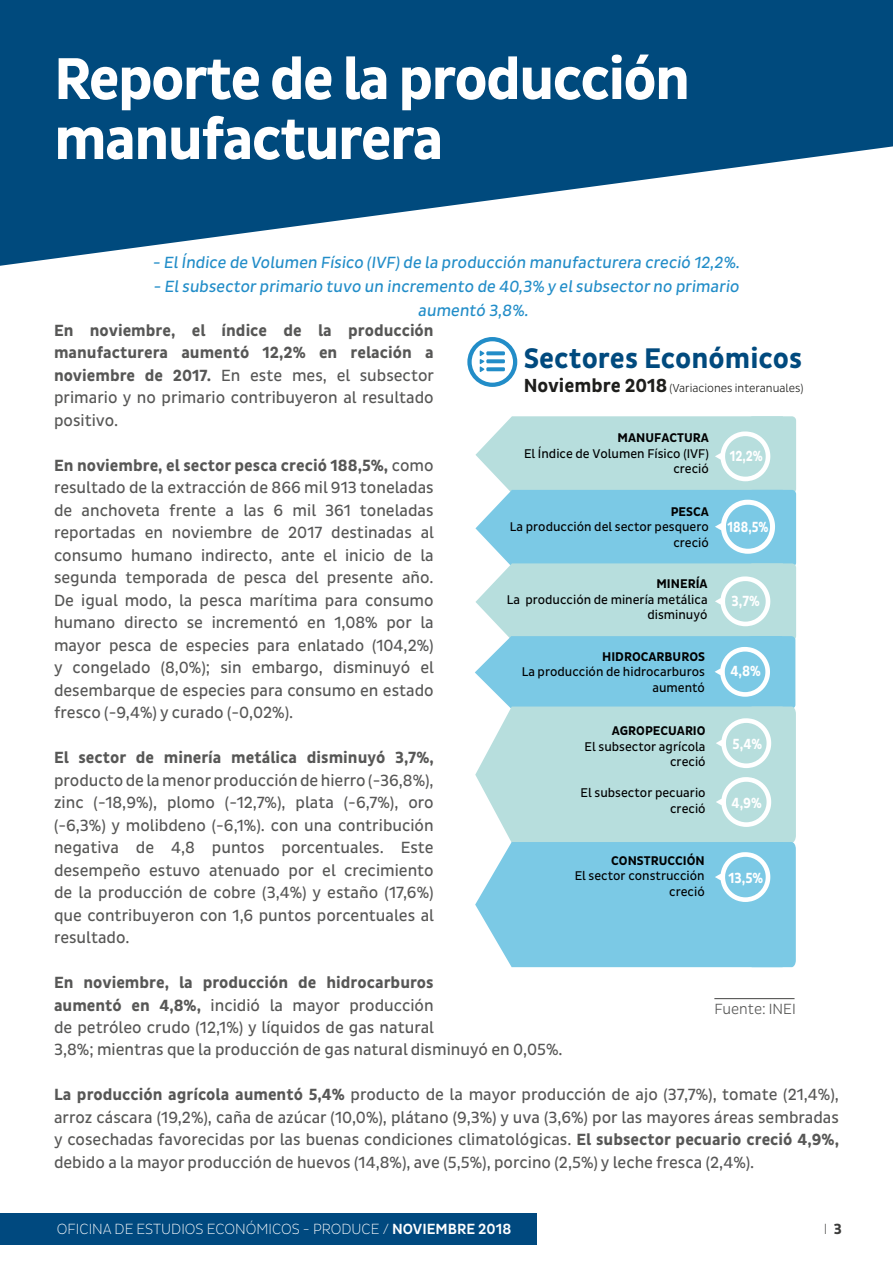
<style>
.page{position:relative;width:893px;height:1263px;background:#fff}
.page>*{position:absolute;margin:0;border:0;box-sizing:border-box;transform-origin:0 0}
.t1{font:700 60px/60px "Pluto Sans Cond";letter-spacing:-.035em;color:#fff}
.t2{font:700 28.95px "Pluto Sans Cond";color:#014a7e}
.t3{font:16.5px/22.5px "Pluto Sans Cond";color:#575756;text-align:justify}
.t4{font:700 16.5px/22.5px "Pluto Sans Cond";color:#575756;text-align:justify}
.t5{font:16.5px/24px "Pluto Sans Cond";color:#228dc8}
.t6{font:300 15px "Pluto Sans Cond Ex";color:#fff}
.t7{font:700 15px "Pluto Sans Cond";color:#fff;scale:.9 1}
.t8{font:700 15px "Pluto Sans Cond";color:#fff;scale:.84 1}
.t9{font:300 15px "Pluto Sans Cond";color:#575756}
.t10{font:300 15px "Pluto Sans Cond Ex";color:#3c3c3b}
.t11{font:12.9px/15.5px "Pluto Sans Cond";color:#010203;text-align:right}
.t12{font:700 12.9px "Pluto Sans Cond";color:#010203}
.t13{font:300 11.7px "Pluto Sans Cond";color:#1e1e1c}
.s1{font-weight:400}
.s2{font-weight:700}
.s3{font-weight:700;font-size:19.2px}
.s4{font-family:"Pluto Sans Cond";font-weight:500}
.s5{font-family:"Pluto Sans Cond";font-weight:700}
</style>
<div class="page">
<div style="left:0;top:1213px;width:536px;height:32px;background:#00497f"></div>
<svg style="left:0;top:0;width:893px;height:266px;fill:#004a7d"></svg>
<svg style="left:469px;top:339px;width:46px;height:46px"></svg>
<div style="left:467px;top:337px;width:50px;height:50px;border:4px solid #228dc8;border-radius:50%"></div>
<svg style="left:480px;top:350px;width:25px;height:22px"></svg>
<svg style="left:475px;top:416px;width:321px;height:551px;background:#a2d7e3"></svg>
<hr style="left:714px;top:998px;width:80px;height:1px;background:#575756">
<h1 class="t1" style="left:54px;top:50px;width:638px">Reporte de la producción manufacturera</h1>
<p class="t5" style="left:153px;top:250px;width:591px">- ElÍndice de Volumen Físico (IVF) de la producción manufacturera creció 12,2%.</p>
<p class="t5" style="left:418px;top:274px;width:325px;text-indent:-265px">- Elsubsector primario tuvo un incremento de 40,3% y elsubsector no primario aumentó 3,8%.</p>
<p class="t4" style="left:54px;top:319px;width:382px">En noviembre, el índice de la producción manufacturera aumentó 12,2% en relación a noviembre de 2017. <span class="s1">En este mes, el subsector primario y no primario contribuyeron al resultado positivo.</span></p>
<p class="t3" style="left:54px;top:454px;width:382px"><span class="s2">En noviembre, el sector pesca creció 188,5%,</span> como resultado de la extracción de 866 mil 913 toneladas de anchoveta frente a las 6 mil 361 toneladas reportadas en noviembre de 2017 destinadas al consumo humano indirecto, ante el inicio de la segunda temporada de pesca del presente año.<br>De igual modo, la pesca marítima para consumo humano directo se incrementó en 1,08% por la mayor pesca de especies para enlatado (104,2%) y congelado (8,0%); sin embargo, disminuyó el desembarque de especies para consumo en estado fresco (-9,4%) y curado (-0,02%).</p>
<p class="t4" style="left:54px;top:747px;width:381px">El sector de minería metálica disminuyó 3,7%,</p>
<p class="t3" style="left:54px;top:769px;width:382px">producto de la menor producción de hierro (-36,8%), zinc (-18,9%), plomo (-12,7%), plata (-6,7%), oro (-6,3%) y molibdeno (-6,1%). con una contribución negativa de 4,8 puntos porcentuales. Este desempeño estuvo atenuado por el crecimiento de la producción de cobre (3,4%) y estaño (17,6%) que contribuyeron con 1,6 puntos porcentuales al resultado.</p>
<p class="t3" style="left:54px;top:972px;width:382px"><span class="s2">En noviembre, la producción de hidrocarburos aumentó en 4,8%,</span> incidió la mayor producción de petróleo crudo (12,1%) y líquidos de gas natural</p>
<h2 class="t2" style="left:524px;top:342px;width:280px">Sectores Económicos</h2>
<p class="t13" style="left:524px;top:381px;width:281px"><span class="s3">Noviembre 2018</span> (Variaciones interanuales)</p>
<p class="t12" style="left:618px;top:430px;width:93px">MANUFACTURA</p>
<p class="t11" style="left:524px;top:446px;width:186px">El Índice de Volumen Físico (IVF) creció</p>
<p class="t8" style="left:730px;top:448px;width:41px">12,2%</p>
<p class="t12" style="left:671px;top:504px;width:40px">PESCA</p>
<p class="t11" style="left:510px;top:519px;width:200px">La producción del sector pesquero creció</p>
<p class="t8" style="left:728px;top:518px;width:50px">188,5%</p>
<p class="t12" style="left:656px;top:577px;width:53px">MINERÍA</p>
<p class="t11" style="left:507px;top:592px;width:202px">La producción de minería metálica disminuyó</p>
<p class="t7" style="left:732px;top:593px;width:33px">3,7%</p>
<p class="t12" style="left:602px;top:649px;width:104px">HIDROCARBUROS</p>
<p class="t11" style="left:522px;top:664px;width:185px">La producción de hidrocarburos aumentó</p>
<p class="t7" style="left:730px;top:662px;width:35px">4,8%</p>
<p class="t12" style="left:612px;top:724px;width:95px">AGROPECUARIO</p>
<p class="t11" style="left:584px;top:739px;width:123px">El subsector agrícola creció</p>
<p class="t7" style="left:732px;top:735px;width:35px">5,4%</p>
<p class="t11" style="left:581px;top:785px;width:126px">El subsector pecuario creció</p>
<p class="t7" style="left:731px;top:794px;width:35px">4,9%</p>
<p class="t12" style="left:611px;top:853px;width:95px">CONSTRUCCIÓN</p>
<p class="t11" style="left:575px;top:868px;width:132px">El sector construcción creció</p>
<p class="t7" style="left:728px;top:869px;width:40px">13,5%</p>
<p class="t9" style="left:714px;top:1000px;width:83px">Fuente: INEI</p>
<p class="t3" style="left:54px;top:1039px;width:510px">3,8%; mientras que la producción de gas natural disminuyó en 0,05%.</p>
<p class="t3" style="left:54px;top:1084px;width:786px"><span class="s2">La producción agrícola aumentó 5,4%</span> producto de la mayor producción de ajo (37,7%), tomate (21,4%), arroz cáscara (19,2%), caña de azúcar (10,0%), plátano (9,3%) y uva (3,6%) por las mayores áreas sembradas y cosechadas favorecidas por las buenas condiciones climatológicas. <span class="s2">El subsector pecuario creció 4,9%, </span>debido a la mayor producción de huevos (14,8%), ave (5,5%), porcino (2,5%) y leche fresca (2,4%).</p>
<p class="t6" style="left:57px;top:1221px;width:456px">OFICINA DE ESTUDIOS ECONÓMICOS - PRODUCE / <span class="s4">NOVIEMBRE 2018</span></p>
<p class="t10" style="left:824px;top:1221px;width:19px">I <span class="s5">3</span></p>
</div>
